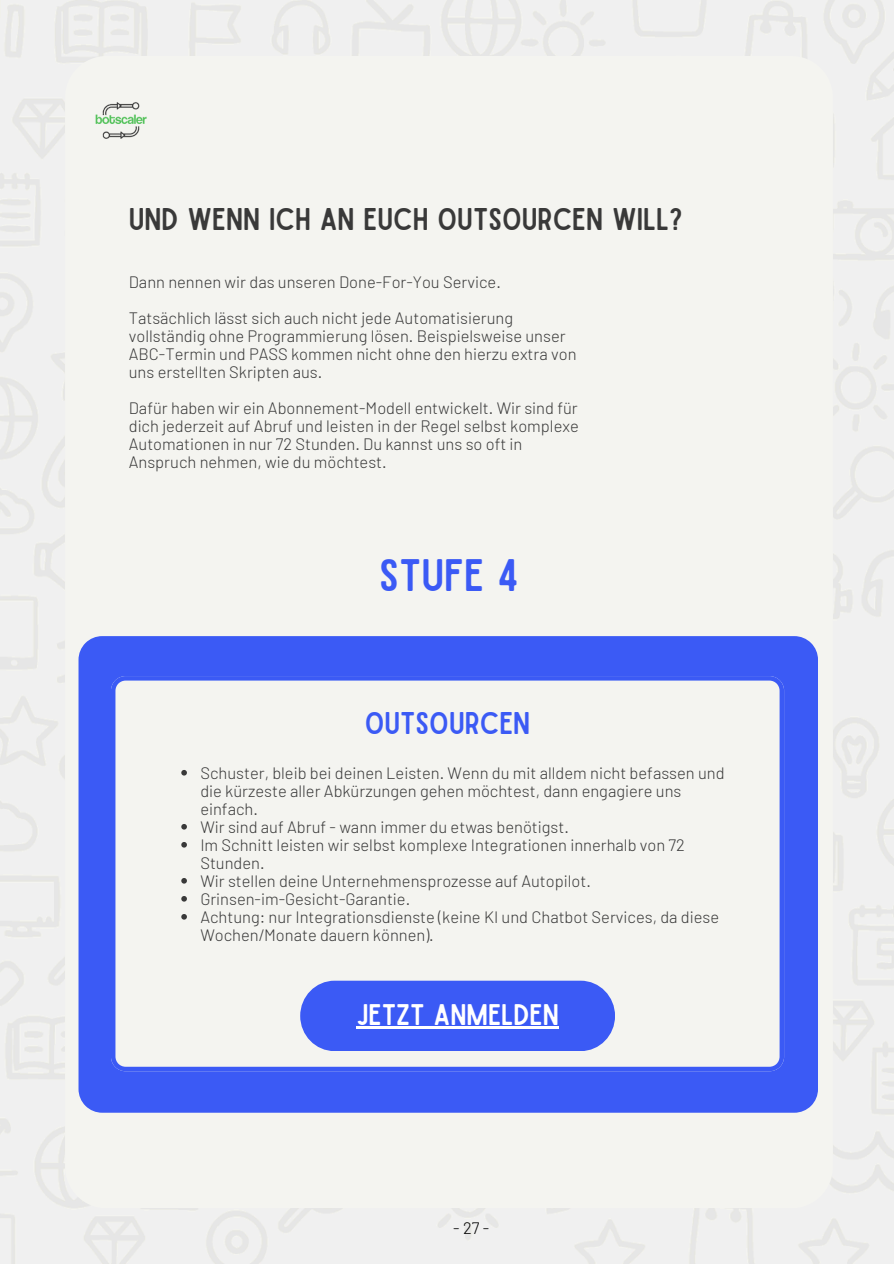
<style>
.page{position:relative;width:894px;height:1264px;background:#fff}
.page>*{position:absolute;margin:0;border:0;box-sizing:border-box;transform-origin:0 0}
.t1{font:43.5px "Sailors";color:#3b5af5}
.t2{font:30px "Sailors";color:#393939}
.t3{font:30px "Sailors";color:#3b5af5}
.t4{font:28.5px "Sailors";color:#fff}
.t5{font:300 16.5px/18px "Barlow";color:#393939}
.t6{font:300 16.5px "Barlow";color:#000}
</style>
<div class="page">
<img style="left:0;top:0;width:893px;height:1263px">
<div style="left:65px;top:56px;width:767px;height:1151px;background:#f4f4f0"></div>
<img style="left:89px;top:89px;width:63px;height:63px">
<div style="left:78px;top:636px;width:739px;height:476px;background:#3b5af5"></div>
<div style="left:111px;top:676px;width:672px;height:395px;background:#f4f4f0"></div>
<div style="left:300px;top:980px;width:315px;height:71px;background:#3b5af5;border-radius:35px"></div>
<hr style="left:356px;top:1026px;width:202px;height:3px;background:#fff">
<svg style="left:181px;top:770px;width:6px;height:5px"></svg>
<svg style="left:181px;top:824px;width:6px;height:5px"></svg>
<svg style="left:181px;top:842px;width:6px;height:5px"></svg>
<svg style="left:181px;top:878px;width:6px;height:5px"></svg>
<svg style="left:181px;top:896px;width:6px;height:5px"></svg>
<svg style="left:181px;top:914px;width:6px;height:5px"></svg>
<h2 class="t2" style="left:129px;top:208px;width:555px">UND WENN ICH AN EUCH OUTSOURCEN WILL?</h2>
<p class="t5" style="left:129px;top:273px;width:373px">Dann nennen wir das unseren Done-For-You Service.</p>
<p class="t5" style="left:129px;top:309px;width:449px">Tatsächlich lässt sich auch nicht jede Automatisierung vollständig ohne Programmierung lösen. Beispielsweise unser ABC-Termin und PASS kommen nicht ohne den hierzu extra von uns erstellten Skripten aus.</p>
<p class="t5" style="left:129px;top:399px;width:451px">Dafür haben wir ein Abonnement-Modell entwickelt. Wir sind für dich jederzeit auf Abruf und leisten in der Regel selbst komplexe Automationen in nur 72 Stunden. Du kannst uns so oft in Anspruch nehmen, wie du möchtest.</p>
<p class="t1" style="left:379px;top:559px;width:141px">STUFE 4</p>
<p class="t3" style="left:364px;top:712px;width:167px">OUTSOURCEN</p>
<p class="t5" style="left:200px;top:763px;width:525px">Schuster, bleib bei deinen Leisten. Wenn du mit alldem nicht befassen und die kürzeste aller Abkürzungen gehen möchtest, dann engagiere uns einfach.</p>
<p class="t5" style="left:200px;top:817px;width:370px">Wir sind auf Abruf - wann immer du etwas benötigst.</p>
<p class="t5" style="left:200px;top:835px;width:486px">Im Schnitt leisten wir selbst komplexe Integrationen innerhalb von 72<br>Stunden.</p>
<p class="t5" style="left:200px;top:871px;width:392px">Wir stellen deine Unternehmensprozesse auf Autopilot.</p>
<h2 class="t5" style="left:200px;top:889px;width:211px">Grinsen-im-Gesicht-Garantie.</h2>
<p class="t5" style="left:200px;top:907px;width:520px">Achtung: nur Integrationsdienste (keine KI und Chatbot Services, da diese<br>Wochen/Monate dauern können).</p>
<h2 class="t4" style="left:356px;top:1003px;width:204px">JETZT ANMELDEN</h2>
<h1 class="t6" style="left:453px;top:1217px;width:37px">-27-</h1>
</div>
